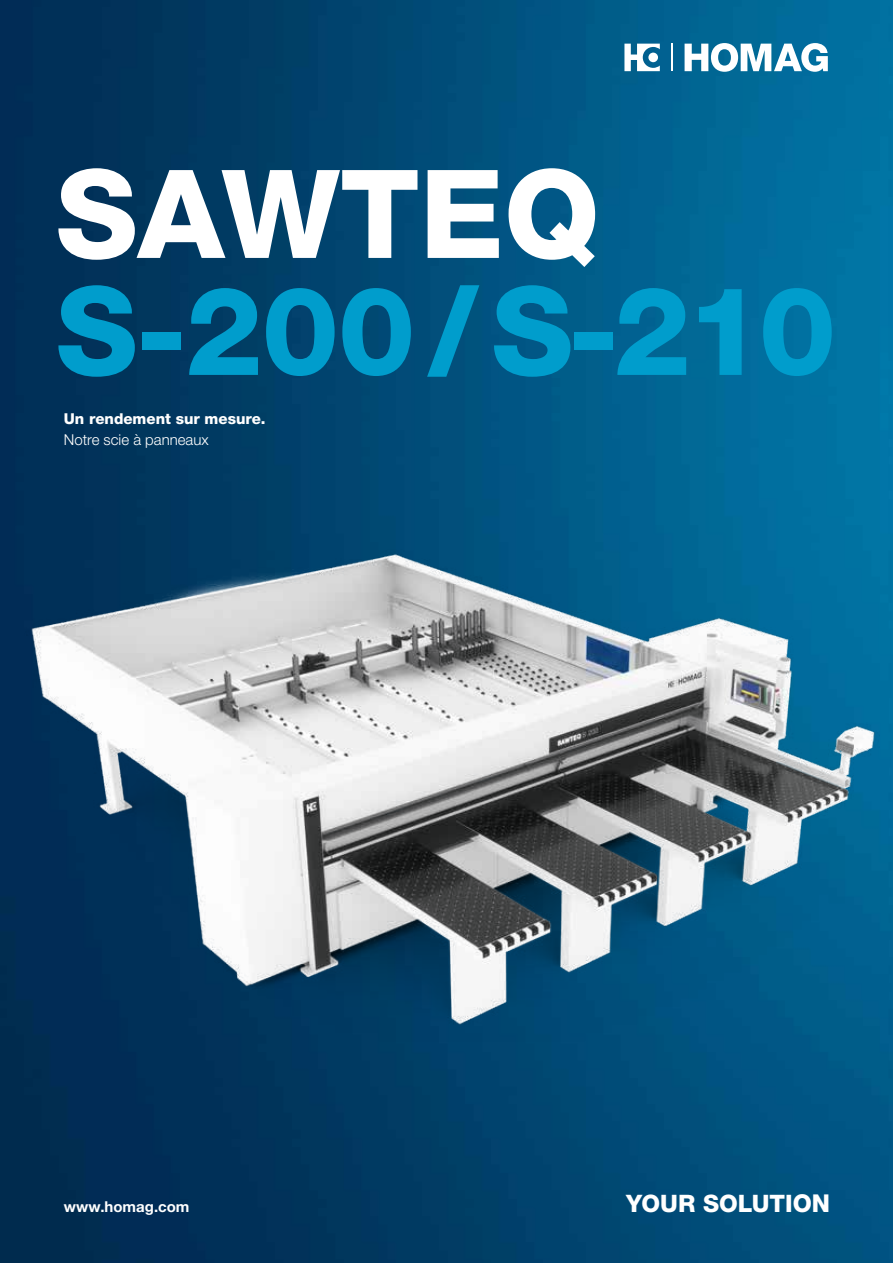
<style>
.page{position:relative;width:893px;height:1263px;background:#fff}
.page>*{position:absolute;margin:0;border:0;box-sizing:border-box;transform-origin:0 0}
.t1{font:800 123px "Helvetica Neue LTW1 G";letter-spacing:-.025em;color:#009dcc}
.t2{font:800 123px "Helvetica Neue LTW1 G";color:#fff}
.t3{font:800 24px "Helvetica Neue LTW1 G";color:#fff}
.t4{font:800 15px "Helvetica Neue LTW1 G";color:#fff}
.t5{font:300 15px "Helvetica Neue LTW1 G";color:#fff}
.t6{font:700 15px "Helvetica Neue LTW1 G";color:#fff}
.s1{font-size:24.6px}
</style>
<div class="page">
<img style="left:0;top:0;width:893px;height:1263px">
<svg style="left:685px;top:43px;width:143px;height:29px"></svg>
<svg style="left:624px;top:44px;width:36px;height:27px"></svg>
<hr style="left:671px;top:44px;width:2px;height:27px;background:#fff">
<img style="left:0;top:465px;width:893px;height:577px">
<h1 class="t2" style="left:56px;top:141px;width:546px">SAWTEQ</h1>
<h1 class="t1" style="left:56px;top:258px;width:782px">S-200/S-210</h1>
<p class="t4" style="left:64px;top:410px;width:203px">Un rendement sur mesure.</p>
<p class="t5" style="left:64px;top:430px;width:146px">Notre scie à panneaux</p>
<p class="t6" style="left:64px;top:1197px;width:127px">www.homag.com</p>
<h2 class="t3" style="left:626px;top:1189px;width:205px">YOUR SOLUTI<span class="s1">ON</span></h2>
</div>
